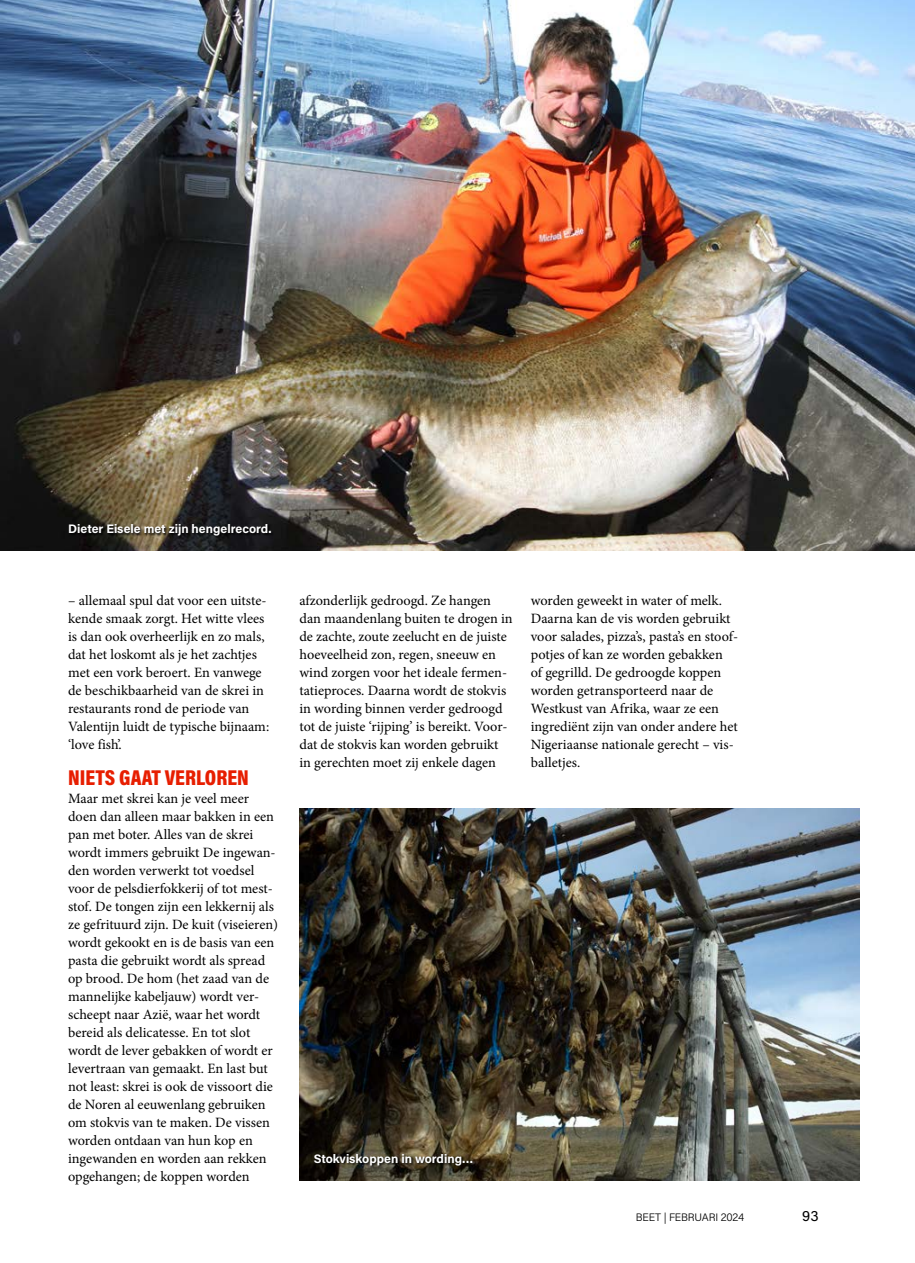
<style>
.page{position:relative;width:915px;height:1263px;background:#fff}
.page>*{position:absolute;margin:0;border:0;box-sizing:border-box;transform-origin:0 0}
.t1{font:900 21.75px "Acumin Pro Cond";color:#e71e00}
.t2{font:15px "Acumin Pro";color:#000}
.t3{font:14.25px/18px "Minion Pro";color:#000}
.t4{font:700 12.3px "Acumin Pro";color:#fff}
.t5{font:300 10.8px "Acumin Pro";letter-spacing:-.015em;color:#000}
</style>
<div class="page">
<img style="left:0;top:0;width:914px;height:551px">
<svg style="left:68px;top:523px;width:205px;height:16px;background:#27241e"></svg>
<img style="left:299px;top:808px;width:560px;height:373px">
<svg style="left:313px;top:1153px;width:162px;height:15px;background:#342e1f"></svg>
<p class="t4" style="left:68px;top:520px;width:205px">Dieter Eisele met zijn hengelrecord.</p>
<p class="t3" style="left:68px;top:591px;width:202px">– allemaal spul dat voor een uitste&shy;kende smaak zorgt. Het witte vlees is dan ook overheerlijk en zo mals, dat het loskomt als je het zachtjes met een vork beroert. En vanwege de beschikbaarheid van de skrei in restaurants rond de periode van<br>Valentijn luidt de typische bijnaam: ‘love fish’.</p>
<h1 class="t1" style="left:68px;top:763px;width:182px">NIETS GAAT VERLOREN</h1>
<p class="t3" style="left:68px;top:789px;width:211px">Maar met skrei kan je veel meer doen dan alleen maar bakken in een pan met boter. Alles van de skrei wordt immers gebruikt De ingewan&shy;den worden verwerkt tot voedsel voor de pelsdierfokkerij of tot mest&shy;stof. De tongen zijn een lekkernij als ze gefrituurd zijn. De kuit (viseieren) wordt gekookt en is de basis van een pasta die gebruikt wordt als spread op brood. De hom (het zaad van de mannelijke kabeljauw) wordt ver&shy;scheept naar Azië, waar het wordt bereid als delicatesse. En tot slot wordt de lever gebakken of wordt er levertraan van gemaakt. En last but not least: skrei is ook de vissoort die de Noren al eeuwenlang gebruiken om stokvis van te maken. De vissen worden ontdaan van hun kop en ingewanden en worden aan rekken opgehangen; de koppen worden</p>
<p class="t3" style="left:299px;top:591px;width:215px">afzonderlijk gedroogd. Ze hangen dan maandenlang buiten te drogen in de zachte, zoute zeelucht en de juiste hoeveelheid zon, regen, sneeuw en wind zorgen voor het ideale fermen&shy;tatieproces. Daarna wordt de stokvis in wording binnen verder gedroogd tot de juiste ‘rijping’ is bereikt. Voor&shy;dat de stokvis kan worden gebruikt in gerechten moet zij enkele dagen</p>
<p class="t3" style="left:530px;top:591px;width:209px">worden geweekt in water of melk.<br>Daarna kan de vis worden gebruikt voor salades, pizza’s, pasta’s en stoof&shy;potjes of kan ze worden gebakken<br>of gegrilld. De gedroogde koppen worden getransporteerd naar de<br>Westkust van Afrika, waar ze een ingrediënt zijn van onder andere het<br>Nigeriaanse nationale gerecht – vis&shy;balletjes.</p>
<p class="t4" style="left:314px;top:1150px;width:161px">Stokviskoppen in wording…</p>
<p class="t5" style="left:635px;top:1210px;width:110px">BEET | FEBRUARI 2024</p>
<p class="t2" style="left:801px;top:1205px;width:18px">93</p>
</div>
